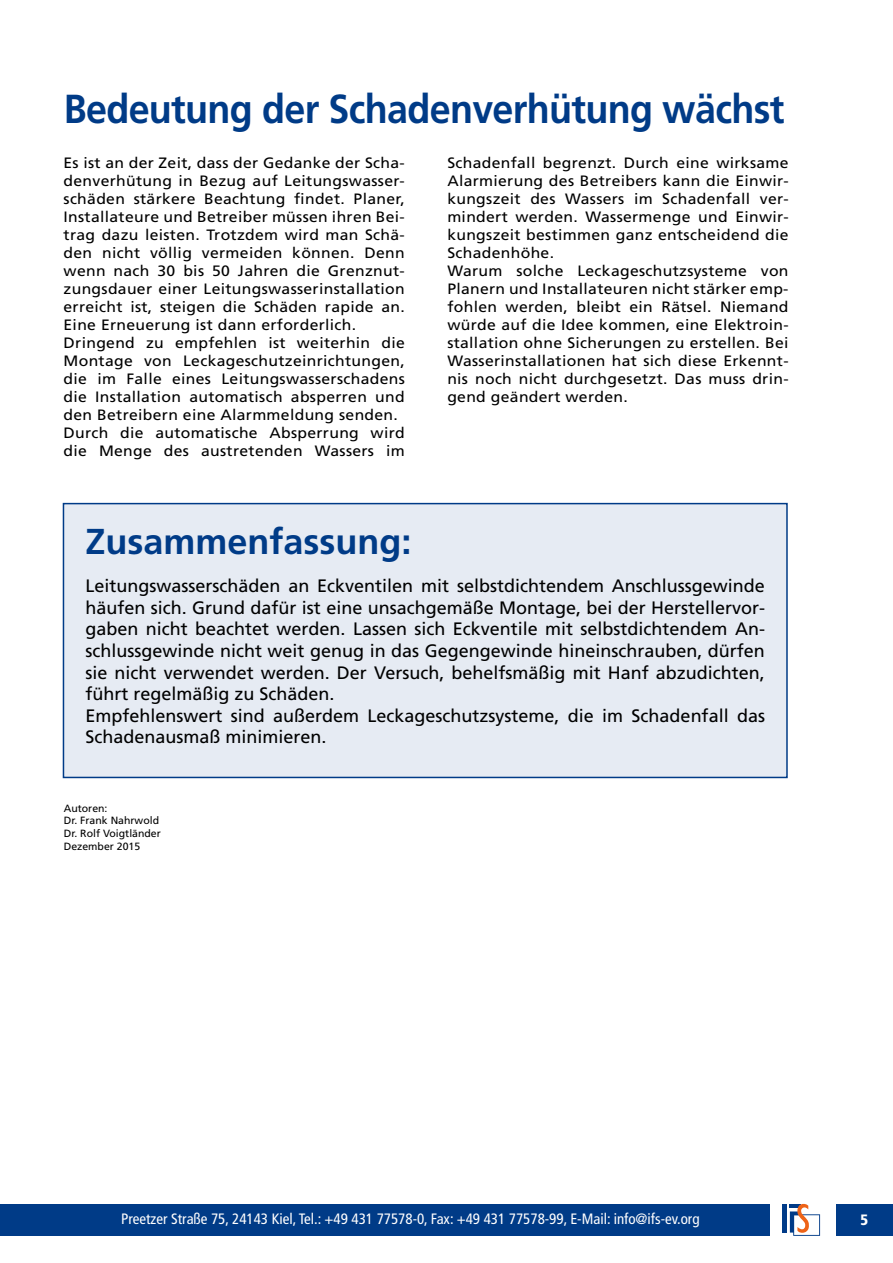
<style>
.page{position:relative;width:893px;height:1263px;background:#fff}
.page>*{position:absolute;margin:0;border:0;box-sizing:border-box;transform-origin:0 0}
.t1{font:700 40.5px "Frutiger";letter-spacing:-.02em;color:#003b87;scale:.93 1}
.t2{font:700 36px "Frutiger";color:#003b87}
.t3{font:18px/21.6px "Frutiger";color:#000}
.t4{font:15px/18px "Frutiger";letter-spacing:.02em;color:#000;scale:1.05 1}
.t5{font:condensed 15px "Frutiger";color:#fff}
.t6{font:900 condensed 15px "Frutiger";color:#fff}
.t7{font:10.5px/12.6px "Frutiger";color:#000}
</style>
<div class="page">
<div style="left:63px;top:504px;width:724px;height:273px;background:#e6ebf3"></div>
<div style="left:63px;top:503px;width:725px;height:275px;border:2px solid #003b87"></div>
<div style="left:837px;top:1204px;width:56px;height:31px;background:#003b87"></div>
<div style="left:0;top:1204px;width:770px;height:31px;background:#003b87"></div>
<hr style="left:782px;top:1204px;width:4px;height:28px;background:#003b88">
<svg style="left:790px;top:1204px;width:30px;height:32px"></svg>
<h1 class="t1" style="left:64px;top:85px;width:776px">Bedeutung der Schadenverhütung wächst</h1>
<p class="t4" style="left:64px;top:154px;width:326px">Es ist an der Zeit, dass der Gedanke der Scha&shy;denverhütung in Bezug auf Leitungswasser&shy;schäden stärkere Beachtung findet. Planer, Installateure und Betreiber müssen ihren Bei&shy;trag dazu leisten. Trotzdem wird man Schä&shy;den nicht völlig vermeiden können. Denn wenn nach 30 bis 50 Jahren die Grenznut&shy;zungsdauer einer Leitungswasserinstallation erreicht ist, steigen die Schäden rapide an.<br>Eine Erneuerung ist dann erforderlich.<br>Dringend zu empfehlen ist weiterhin die Montage von Leckageschutzeinrichtungen, die im Falle eines Leitungswasserschadens die Installation automatisch absperren und den Betreibern eine Alarmmeldung senden.<br>Durch die automatische Absperrung wird die Menge des austretenden Wassers im</p>
<p class="t4" style="left:447px;top:154px;width:326px">Schadenfall begrenzt. Durch eine wirksame Alarmierung des Betreibers kann die Einwir&shy;kungszeit des Wassers im Schadenfall ver&shy;mindert werden. Wassermenge und Einwir&shy;kungszeit bestimmen ganz entscheidend die Schadenhöhe.<br>Warum solche Leckageschutzsysteme von Planern und Installateuren nicht stärker emp&shy;fohlen werden, bleibt ein Rätsel. Niemand würde auf die Idee kommen, eine Elektroin&shy;stallation ohne Sicherungen zu erstellen. Bei Wasserinstallationen hat sich diese Erkennt&shy;nis noch nicht durchgesetzt. Das muss drin&shy;gend geändert werden.</p>
<h2 class="t2" style="left:85px;top:520px;width:328px">Zusammenfassung:</h2>
<p class="t3" style="left:85px;top:575px;width:681px">Leitungswasserschäden an Eckventilen mit selbstdichtendem Anschlussgewinde häufen sich. Grund dafür ist eine unsachgemäße Montage, bei der Herstellervor&shy;gaben nicht beachtet werden. Lassen sich Eckventile mit selbstdichtendem An&shy;schlussgewinde nicht weit genug in das Gegengewinde hineinschrauben, dürfen sie nicht verwendet werden. Der Versuch, behelfsmäßig mit Hanf abzudichten, führt regelmäßig zu Schäden.<br>Empfehlenswert sind außerdem Leckageschutzsysteme, die im Schadenfall das Schadenausmaß minimieren.</p>
<p class="t7" style="left:64px;top:802px;width:99px">Autoren:<br>Dr. Frank Nahrwold<br>Dr. Rolf Voigtländer<br>Dezember 2015</p>
<p class="t5" style="left:121px;top:1210px;width:580px">Preetzer Straße 75, 24143 Kiel, Tel.: +49 431 77578-0, Fax: +49 431 77578-99, E-Mail: info@ifs-ev.org</p>
<p class="t6" style="left:860px;top:1211px;width:9px">5</p>
</div>
